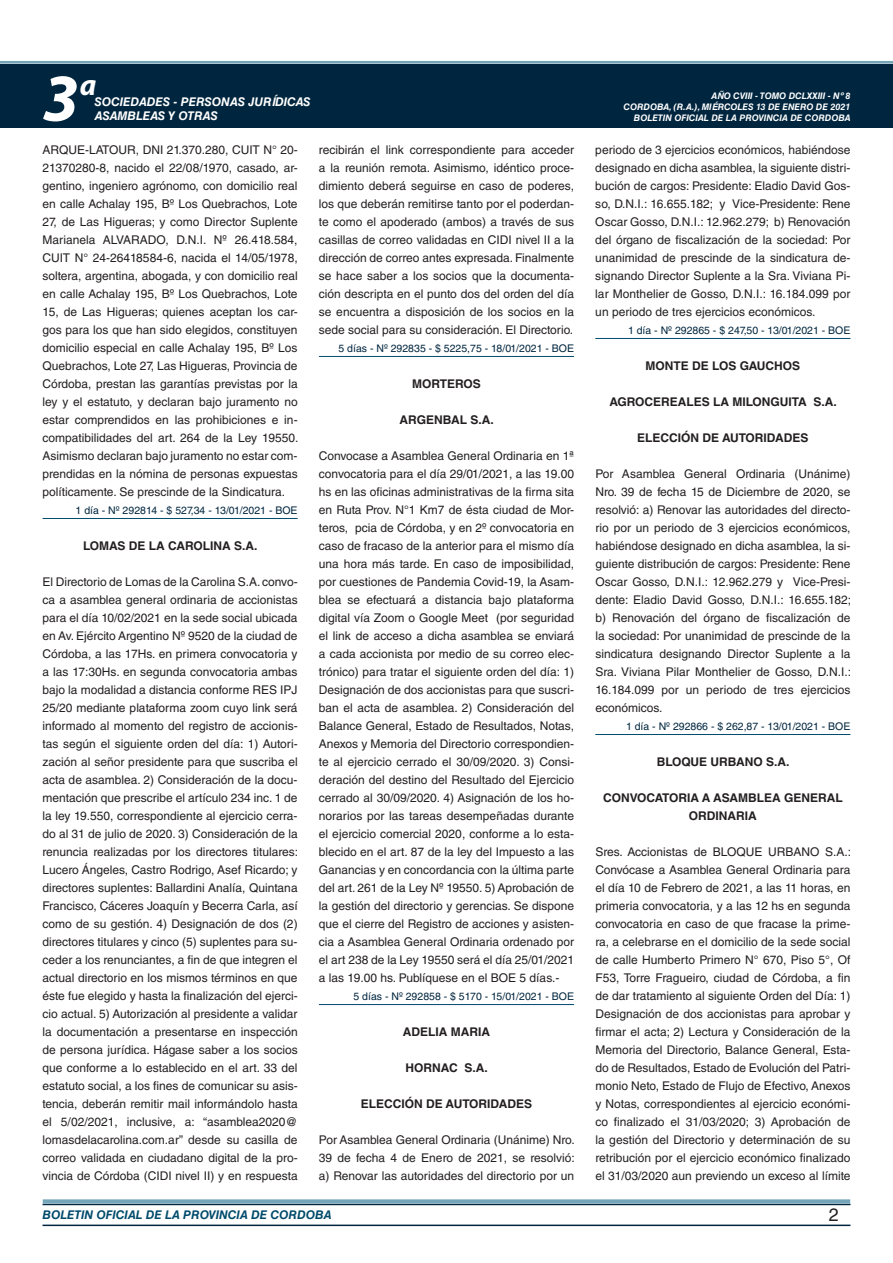
<style>
.page{position:relative;width:893px;height:1263px;background:#fff}
.page>*{position:absolute;margin:0;border:0;box-sizing:border-box;transform-origin:0 0}
.t1{font:italic 700 67.5px "Myriad Pro";color:#fff}
.t2{font:italic 700 30px "Myriad Pro";color:#fff}
.t3{font:18px "Helvetica LT Std";color:#231f20}
.t4{font:12px/18px "Helvetica LT Std";color:#231f20;text-align:justify}
.t5{font:700 12px "Helvetica LT Std";color:#231f20}
.t6{font:italic 700 12px "Helvetica LT Std";color:#fff}
.t7{font:italic 700 12px "Helvetica LT Std";color:#004b6c}
.t8{font:10.5px "Helvetica LT Std";color:#00263f}
.t9{font:italic 700 9px/10.8px "Helvetica LT Std";color:#fff;text-align:right}
</style>
<div class="page">
<div style="left:0;top:61px;width:893px;height:6px;background:#fff;opacity:.75"></div>
<div style="left:0;top:64px;width:893px;height:64px;background:#00263f"></div>
<hr style="left:43px;top:1224px;width:807px;height:2px;background:#00263f">
<div style="left:42px;top:1198px;width:809px;height:8px;background:#fff;opacity:.75"></div>
<hr style="left:43px;top:518px;width:255px;height:1px;background:#004b6c">
<hr style="left:319px;top:356px;width:255px;height:1px;background:#004b6c">
<hr style="left:319px;top:1004px;width:255px;height:1px;background:#004b6c">
<hr style="left:595px;top:338px;width:255px;height:1px;background:#004b6c">
<hr style="left:595px;top:734px;width:255px;height:1px;background:#004b6c">
<h1 class="t1" style="left:43px;top:54px;width:38px">3</h1>
<h2 class="t2" style="left:80px;top:66px;width:18px">a</h2>
<p class="t6" style="left:95px;top:94px;width:217px">SOCIEDADES - PERSONAS JURÍDICAS</p>
<p class="t6" style="left:95px;top:109px;width:125px">ASAMBLEAS Y OTRAS</p>
<p class="t4" style="left:43px;top:141px;width:257px">ARQUE-LATOUR, DNI 21.370.280, CUIT N° 20- 21370280-8, nacido el 22/08/1970, casado, ar&shy;gentino, ingeniero agrónomo, con domicilio real en calle Achalay 195, Bº Los Quebrachos, Lote 27, de Las Higueras; y como Director Suplente Marianela ALVARADO, D.N.I. Nº 26.418.584, CUIT N° 24-26418584-6, nacida el 14/05/1978, soltera, argentina, abogada, y con domicilio real en calle Achalay 195, Bº Los Quebrachos, Lote 15, de Las Higueras; quienes aceptan los car&shy;gos para los que han sido elegidos, constituyen domicilio especial en calle Achalay 195, Bº Los Quebrachos, Lote 27, Las Higueras, Provincia de Córdoba, prestan las garantías previstas por la ley y el estatuto, y declaran bajo juramento no estar comprendidos en las prohibiciones e in&shy;compatibilidades del art. 264 de la Ley 19550.<br>Asimismo declaran bajo juramento no estar com&shy;prendidas en la nómina de personas expuestas políticamente. Se prescinde de la Sindicatura.</p>
<p class="t8" style="left:76px;top:504px;width:224px">1 día - Nº 292814 - $ 527,34 - 13/01/2021 - BOE</p>
<p class="t5" style="left:83px;top:538px;width:176px">LOMAS DE LA CAROLINA S.A.</p>
<p class="t4" style="left:43px;top:573px;width:257px">El Directorio de Lomas de la Carolina S.A. convo&shy;ca a asamblea general ordinaria de accionistas para el día 10/02/2021 en la sede social ubicada en Av. Ejército Argentino Nº 9520 de la ciudad de Córdoba, a las 17Hs. en primera convocatoria y a las 17:30Hs. en segunda convocatoria ambas bajo la modalidad a distancia conforme RES IPJ 25/20 mediante plataforma zoom cuyo link será informado al momento del registro de accionis&shy;tas según el siguiente orden del día: 1) Autori&shy;zación al señor presidente para que suscriba el acta de asamblea. 2) Consideración de la docu&shy;mentación que prescribe el artículo 234 inc. 1 de la ley 19.550, correspondiente al ejercicio cerra&shy;do al 31 de julio de 2020. 3) Consideración de la renuncia realizadas por los directores titulares:<br>Lucero Ángeles, Castro Rodrigo, Asef Ricardo; y directores suplentes: Ballardini Analía, Quintana Francisco, Cáceres Joaquín y Becerra Carla, así como de su gestión. 4) Designación de dos (2) directores titulares y cinco (5) suplentes para su&shy;ceder a los renunciantes, a fin de que integren el actual directorio en los mismos términos en que éste fue elegido y hasta la finalización del ejerci&shy;cio actual. 5) Autorización al presidente a validar la documentación a presentarse en inspección de persona jurídica. Hágase saber a los socios que conforme a lo establecido en el art. 33 del estatuto social, a los fines de comunicar su asis&shy;tencia, deberán remitir mail informándolo hasta el 5/02/2021, inclusive, a: “asamblea2020@ lomasdelacarolina.com.ar” desde su casilla de correo validada en ciudadano digital de la pro&shy;vincia de Córdoba (CIDI nivel II) y en respuesta</p>
<p class="t4" style="left:319px;top:141px;width:257px">recibirán el link correspondiente para acceder a la reunión remota. Asimismo, idéntico proce&shy;dimiento deberá seguirse en caso de poderes, los que deberán remitirse tanto por el poderdan&shy;te como el apoderado (ambos) a través de sus casillas de correo validadas en CIDI nivel II a la dirección de correo antes expresada. Finalmente se hace saber a los socios que la documenta&shy;ción descripta en el punto dos del orden del día se encuentra a disposición de los socios en la sede social para su consideración. El Directorio.</p>
<p class="t8" style="left:339px;top:342px;width:237px">5 días - Nº 292835 - $ 5225,75 - 18/01/2021 - BOE</p>
<p class="t5" style="left:412px;top:376px;width:70px">MORTEROS</p>
<p class="t5" style="left:400px;top:412px;width:96px">ARGENBAL S.A.</p>
<p class="t4" style="left:319px;top:447px;width:257px">Convocase a Asamblea General Ordinaria en 1ª convocatoria para el día 29/01/2021, a las 19.00 hs en las oficinas administrativas de la firma sita en Ruta Prov. N°1 Km7 de ésta ciudad de Mor&shy;teros, pcia de Córdoba, y en 2º convocatoria en caso de fracaso de la anterior para el mismo día una hora más tarde. En caso de imposibilidad, por cuestiones de Pandemia Covid-19, la Asam&shy;blea se efectuará a distancia bajo plataforma digital vía Zoom o Google Meet (por seguridad el link de acceso a dicha asamblea se enviará a cada accionista por medio de su correo elec&shy;trónico) para tratar el siguiente orden del día: 1)<br>Designación de dos accionistas para que suscri&shy;ban el acta de asamblea. 2) Consideración del Balance General, Estado de Resultados, Notas, Anexos y Memoria del Directorio correspondien&shy;te al ejercicio cerrado el 30/09/2020. 3) Consi&shy;deración del destino del Resultado del Ejercicio cerrado al 30/09/2020. 4) Asignación de los ho&shy;norarios por las tareas desempeñadas durante el ejercicio comercial 2020, conforme a lo esta&shy;blecido en el art. 87 de la ley del Impuesto a las Ganancias y en concordancia con la última parte del art. 261 de la Ley Nº 19550. 5) Aprobación de la gestión del directorio y gerencias. Se dispone que el cierre del Registro de acciones y asisten&shy;cia a Asamblea General Ordinaria ordenado por el art 238 de la Ley 19550 será el día 25/01/2021 a las 19.00 hs. Publíquese en el BOE 5 días.-</p>
<p class="t8" style="left:354px;top:990px;width:222px">5 días - Nº 292858 - $ 5170 - 15/01/2021 - BOE</p>
<p class="t5" style="left:403px;top:1024px;width:89px">ADELIA MARIA</p>
<p class="t5" style="left:406px;top:1060px;width:84px">HORNAC S.A.</p>
<p class="t5" style="left:361px;top:1096px;width:17px">ELECCIÓN</p>
<p class="t5" style="left:426px;top:1096px;width:37px">DE AUTORIDADES</p>
<p class="t4" style="left:319px;top:1131px;width:257px">Por Asamblea General Ordinaria (Unánime) Nro.<br>39 de fecha 4 de Enero de 2021, se resolvió: a) Renovar las autoridades del directorio por un</p>
<p class="t9" style="left:623px;top:91px;width:228px">AÑO CVIII - TOMO DCLXXIII - Nº 8<br>CORDOBA, (R.A.), MIÉRCOLES 13 DE ENERO DE 2021<br>BOLETIN OFICIAL DE LA PROVINCIA DE CORDOBA</p>
<p class="t4" style="left:595px;top:141px;width:257px">periodo de 3 ejercicios económicos, habiéndose designado en dicha asamblea, la siguiente distri&shy;bución de cargos: Presidente: Eladio David Gos&shy;so, D.N.I.: 16.655.182; y Vice-Presidente: Rene Oscar Gosso, D.N.I.: 12.962.279; b) Renovación del órgano de fiscalización de la sociedad: Por unanimidad de prescinde de la sindicatura de&shy;signando Director Suplente a la Sra. Viviana Pi&shy;lar Monthelier de Gosso, D.N.I.: 16.184.099 por un periodo de tres ejercicios económicos.</p>
<p class="t8" style="left:628px;top:324px;width:224px">1 día - Nº 292865 - $ 247,50 - 13/01/2021 - BOE</p>
<p class="t5" style="left:646px;top:358px;width:156px">MONTE DE LOS GAUCHOS</p>
<p class="t5" style="left:609px;top:394px;width:229px">AGROCEREALES LA MILONGUITA S.A.</p>
<p class="t5" style="left:637px;top:430px;width:17px">ELECCIÓN</p>
<p class="t5" style="left:703px;top:430px;width:37px">DE AUTORIDADES</p>
<p class="t4" style="left:595px;top:465px;width:257px">Por Asamblea General Ordinaria (Unánime)<br>Nro. 39 de fecha 15 de Diciembre de 2020, se resolvió: a) Renovar las autoridades del directo&shy;rio por un periodo de 3 ejercicios económicos, habiéndose designado en dicha asamblea, la si&shy;guiente distribución de cargos: Presidente: Rene Oscar Gosso, D.N.I.: 12.962.279 y Vice-Presi&shy;dente: Eladio David Gosso, D.N.I.: 16.655.182; b) Renovación del órgano de fiscalización de la sociedad: Por unanimidad de prescinde de la sindicatura designando Director Suplente a la Sra. Viviana Pilar Monthelier de Gosso, D.N.I.:<br>16.184.099 por un periodo de tres ejercicios económicos.</p>
<p class="t8" style="left:626px;top:720px;width:226px">1 día - Nº 292866 - $ 262,87 - 13/01/2021 - BOE</p>
<p class="t5" style="left:657px;top:754px;width:134px">BLOQUE URBANO S.A.</p>
<p class="t5" style="left:603px;top:790px;width:18px">CONVOCATORIA</p>
<p class="t5" style="left:702px;top:790px;width:30px">A ASAMBLEA</p>
<p class="t5" style="left:784px;top:790px;width:10px">GENERAL</p>
<p class="t5" style="left:689px;top:808px;width:18px">ORDINARIA</p>
<p class="t4" style="left:595px;top:843px;width:257px">Sres. Accionistas de BLOQUE URBANO S.A.:<br>Convócase a Asamblea General Ordinaria para el día 10 de Febrero de 2021, a las 11 horas, en primeria convocatoria, y a las 12 hs en segunda convocatoria en caso de que fracase la prime&shy;ra, a celebrarse en el domicilio de la sede social de calle Humberto Primero N° 670, Piso 5°, Of F53, Torre Fragueiro, ciudad de Córdoba, a fin de dar tratamiento al siguiente Orden del Día: 1)<br>Designación de dos accionistas para aprobar y firmar el acta; 2) Lectura y Consideración de la Memoria del Directorio, Balance General, Esta&shy;do de Resultados, Estado de Evolución del Patri&shy;monio Neto, Estado de Flujo de Efectivo, Anexos y Notas, correspondientes al ejercicio económi&shy;co finalizado el 31/03/2020; 3) Aprobación de la gestión del Directorio y determinación de su retribución por el ejercicio económico finalizado el 31/03/2020 aun previendo un exceso al límite</p>
<p class="t7" style="left:43px;top:1208px;width:290px">BOLETIN OFICIAL DE LA PROVINCIA DE CORDOBA</p>
<h3 class="t3" style="left:829px;top:1204px;width:12px">2</h3>
</div>
